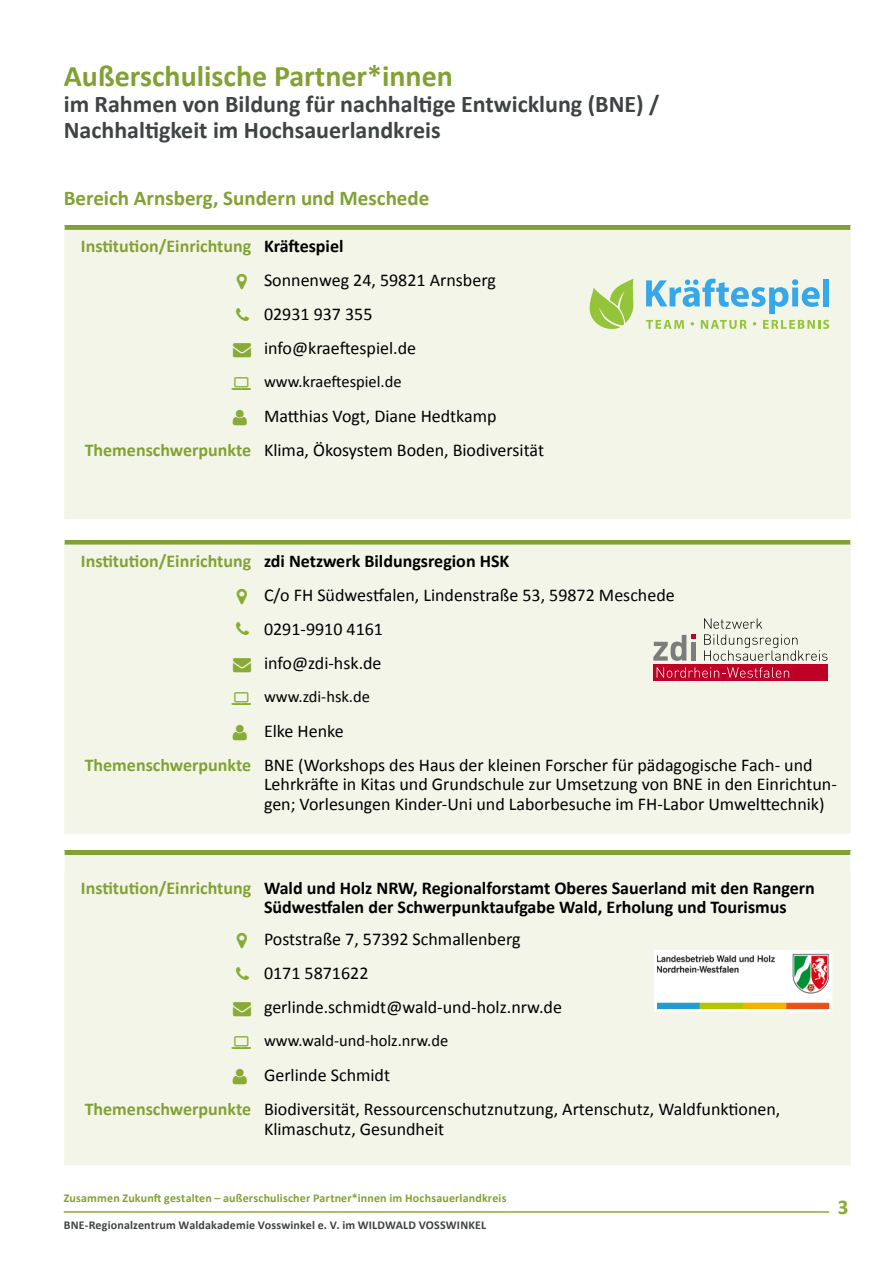
<style>
.page{position:relative;width:893px;height:1263px;background:#fff}
.page>*{position:absolute;margin:0;border:0;box-sizing:border-box;transform-origin:0 0}
.t1{font:700 30px "Calibri";color:#81a233}
.t2{font:700 24px/26px "Calibri";color:#404344}
.t3{font:700 21px "Calibri";color:#81a233}
.t4{font:700 21px "Calibri";color:#88ab36}
.t5{font:18px/34px "Calibri";color:#000}
.t6{font:700 18px/19.4px "Calibri";color:#000}
.t7{font:16.5px "Calibri";color:#000}
.t8{font:700 12px "Calibri";letter-spacing:.015em;color:#81a233}
.t9{font:700 12px "Calibri";letter-spacing:.015em;color:#404344}
.s1{font-weight:700;color:#81a233}
.s2{font-weight:700}
.s3{color:#88ab36}
.s4{color:#81a233}
</style>
<div class="page">
<hr style="left:64px;top:1211px;width:765px;height:2px;background:#88ab36">
<div style="left:64px;top:225px;width:787px;height:5px;background:#81a233"></div>
<div style="left:64px;top:230px;width:787px;height:289px;background:#f4f5e9"></div>
<hr style="left:64px;top:540px;width:787px;height:4px;background:#81a233">
<div style="left:64px;top:544px;width:787px;height:290px;background:#f4f5e9"></div>
<svg style="left:646px;top:279px;width:174px;height:35px;background:#aed8e9"></svg>
<div style="left:823px;top:279px;width:6px;height:27px;background:#36a7e9"></div>
<svg style="left:646px;top:320px;width:38px;height:9px"></svg>
<svg style="left:701px;top:320px;width:46px;height:9px"></svg>
<svg style="left:763px;top:320px;width:66px;height:9px"></svg>
<svg style="left:590px;top:279px;width:43px;height:50px;background:#b6d579"></svg>
<div style="left:653px;top:664px;width:175px;height:17px;background:#be0027"></div>
<svg style="left:657px;top:667px;width:132px;height:11px"></svg>
<svg style="left:704px;top:618px;width:123px;height:43px;background:#dbdcd1"></svg>
<svg style="left:653px;top:635px;width:43px;height:26px"></svg>
<div style="left:691px;top:642px;width:5px;height:19px;background:#7c7c7c"></div>
<div style="left:64px;top:850px;width:787px;height:5px;background:#81a233"></div>
<div style="left:64px;top:855px;width:787px;height:310px;background:#f4f5e9"></div>
<svg style="left:64px;top:850px;width:1px;height:22px"></svg>
<svg style="left:850px;top:850px;width:1px;height:22px"></svg>
<svg style="left:652px;top:948px;width:182px;height:65px"></svg>
<svg style="left:237px;top:273px;width:10px;height:16px"></svg>
<svg style="left:236px;top:307px;width:13px;height:14px"></svg>
<svg style="left:232px;top:377px;width:19px;height:13px"></svg>
<svg style="left:233px;top:410px;width:14px;height:15px"></svg>
<svg style="left:237px;top:588px;width:10px;height:16px"></svg>
<svg style="left:236px;top:622px;width:13px;height:13px"></svg>
<svg style="left:232px;top:691px;width:19px;height:14px"></svg>
<svg style="left:233px;top:724px;width:14px;height:16px"></svg>
<svg style="left:237px;top:932px;width:10px;height:16px"></svg>
<svg style="left:236px;top:966px;width:13px;height:14px"></svg>
<svg style="left:232px;top:1036px;width:19px;height:13px"></svg>
<svg style="left:233px;top:1069px;width:14px;height:15px"></svg>
<h1 class="t1" style="left:64px;top:58px;width:391px">Außerschulische Partner*innen</h1>
<h2 class="t2" style="left:64px;top:90px;width:597px">im Rahmen von Bildung für nachhaltige Entwicklung (BNE) /<br>Nachhaltigkeit im Hochsauerlandkreis</h2>
<p class="t3" style="left:64px;top:185px;width:367px">Bereich Arnsberg, Sundern und Meschede</p>
<p class="t5" style="left:264px;top:228px;width:233px;text-indent:-183px"><span class="s1">Institution/Einrichtung</span> <span class="s2">Kräftespiel<br></span>Sonnenweg 24, 59821 Arnsberg<br>02931 937 355</p>
<p class="t5" style="left:233px;top:330px;width:184px"><span class="s3">→</span> info@kraeftespiel.de</p>
<p class="t7" style="left:264px;top:371px;width:139px">www.kraeftespiel.de</p>
<p class="t5" style="left:85px;top:398px;width:461px;text-indent:179px">Matthias Vogt, Diane Hedtkamp<br><span class="s1">Themenschwerpunkte</span> Klima, Ökosystem Boden, Biodiversität</p>
<p class="t5" style="left:264px;top:543px;width:412px;text-indent:-183px"><span class="s1">Institution/Einrichtung</span> <span class="s2">zdi Netzwerk Bildungsregion HSK<br></span>C/o FH Südwestfalen, Lindenstraße 53, 59872 Meschede<br>0291-9910 4161</p>
<p class="t5" style="left:233px;top:645px;width:150px"><span class="s3">→</span> info@zdi-hsk.de</p>
<p class="t7" style="left:264px;top:686px;width:108px">www.zdi-hsk.de</p>
<p class="t5" style="left:85px;top:713px;width:729px;text-indent:179px">Elke Henke<br><span class="s1">Themenschwerpunkte</span> BNE (Workshops des Haus der kleinen Forscher für pädagogische Fach- und</p>
<p class="t5" style="left:264px;top:774px;width:574px;line-height:19.4px">Lehrkräfte in Kitas und Grundschule zur Umsetzung von BNE in den Einrichtun&shy;gen; Vorlesungen Kinder-Uni und Laborbesuche im FH-Labor Umwelttechnik)</p>
<p class="t6" style="left:264px;top:877px;width:552px;text-indent:-183px"><span class="s4">Institution/Einrichtung</span> Wald und Holz NRW, Regionalforstamt Oberes Sauerland mit den Rangern<br>Südwestfalen der Schwerpunktaufgabe Wald, Erholung und Tourismus</p>
<p class="t5" style="left:264px;top:921px;width:258px">Poststraße 7, 57392 Schmallenberg<br>0171 5871622</p>
<p class="t5" style="left:233px;top:989px;width:330px"><span class="s3">→</span> gerlinde.schmidt@wald-und-holz.nrw.de</p>
<p class="t7" style="left:264px;top:1030px;width:186px">www.wald-und-holz.nrw.de</p>
<p class="t5" style="left:85px;top:1057px;width:697px;text-indent:179px">Gerlinde Schmidt<br><span class="s1">Themenschwerpunkte</span> Biodiversität, Ressourcenschutznutzung, Artenschutz, Waldfunktionen,</p>
<p class="t5" style="left:264px;top:1111px;width:182px">Klimaschutz, Gesundheit</p>
<p class="t8" style="left:64px;top:1190px;width:444px">Zusammen Zukunft gestalten – außerschulischer Partner*innen im Hochsauerlandkreis</p>
<p class="t9" style="left:64px;top:1217px;width:424px">BNE-Regionalzentrum Waldakademie Vosswinkel e. V. im WILDWALD VOSSWINKEL</p>
<p class="t4" style="left:838px;top:1194px;width:12px">3</p>
</div>
